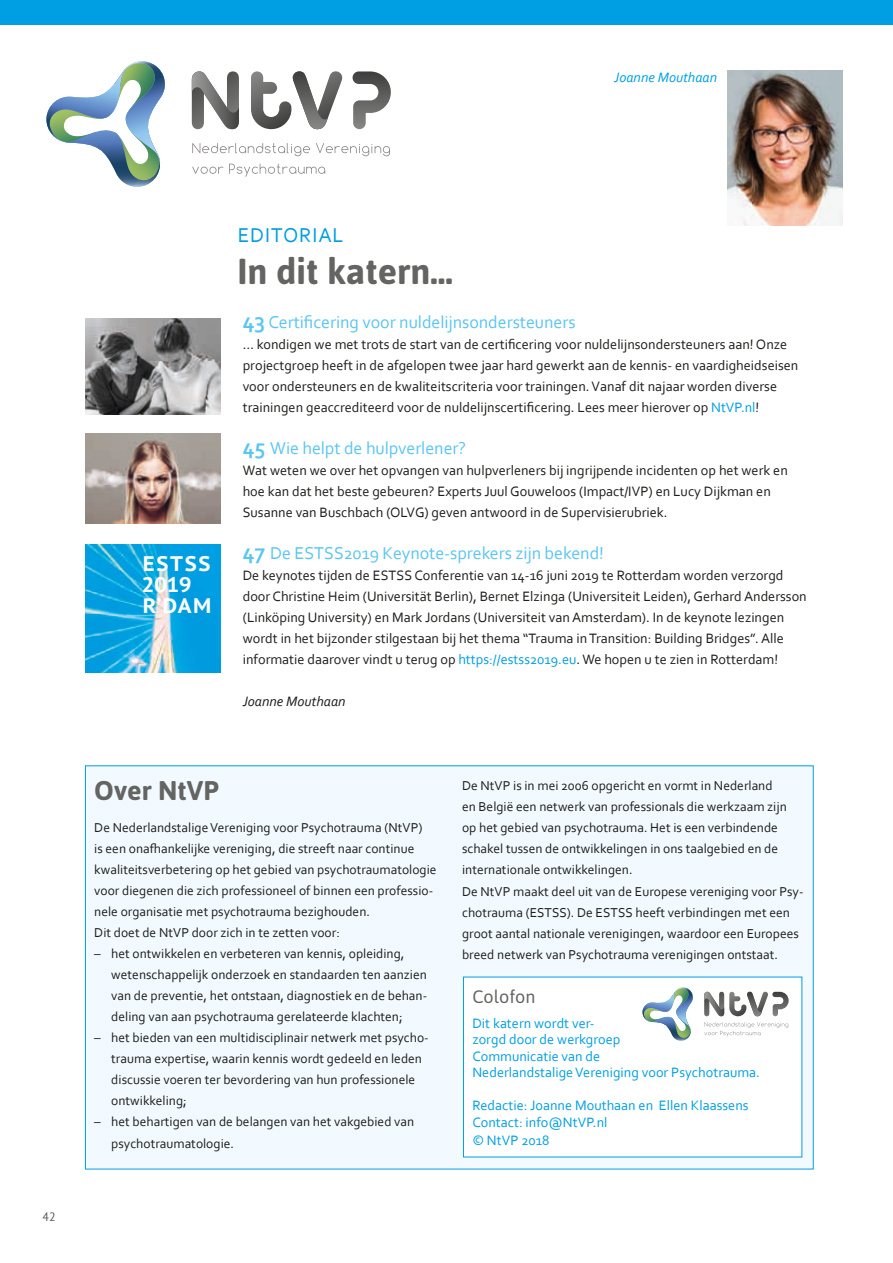
<style>
.page{position:relative;width:893px;height:1263px;background:#fff}
.page>*{position:absolute;margin:0;border:0;box-sizing:border-box;transform-origin:0 0}
.t1{font:700 36px "Asap";color:#646463}
.t2{font:700 27px "Asap";color:#646463}
.t3{font:700 21px/21px "PT Sans Caption";color:#fff}
.t4{font:21px "Corbel";color:#009fe3}
.t5{font:18px "Corbel";letter-spacing:-.005em;color:#5bc5f2}
.t6{font:18px "Asap";color:#646463}
.t7{font:14.25px/21px "Corbel";color:#1d1d1b}
.t8{font:14.25px/16.5px "Corbel";color:#009fe3}
.t9{font:italic 14.25px "Corbel";color:#1d1d1b}
.t10{font:italic 14.25px "Corbel";color:#009fe3}
.t11{font:13.5px/21px "Corbel";color:#1d1d1b}
.t12{font:12px "PT Sans";color:#575756}
.s1{font-weight:700;font-size:22.5px}
.s2{color:#009fe3}
</style>
<div class="page">
<svg style="left:46px;top:61px;width:119px;height:126px"></svg>
<svg style="left:192px;top:143px;width:118px;height:13px"></svg>
<svg style="left:316px;top:143px;width:74px;height:13px"></svg>
<svg style="left:192px;top:167px;width:31px;height:7px"></svg>
<svg style="left:229px;top:164px;width:96px;height:13px"></svg>
<svg style="left:353px;top:71px;width:38px;height:58px"></svg>
<svg style="left:251px;top:71px;width:91px;height:58px"></svg>
<svg style="left:192px;top:71px;width:47px;height:58px"></svg>
<div style="left:0;top:0;width:893px;height:24px;background:#009fe3"></div>
<img style="left:728px;top:71px;width:114px;height:154px">
<div style="left:85px;top:766px;width:728px;height:403px;background:#f3faff"></div>
<div style="left:463px;top:977px;width:339px;height:180px;background:#fff"></div>
<svg style="left:642px;top:987px;width:51px;height:54px"></svg>
<svg style="left:704px;top:1022px;width:84px;height:14px"></svg>
<svg style="left:704px;top:992px;width:85px;height:24px"></svg>
<img style="left:85px;top:318px;width:135px;height:97px">
<img style="left:85px;top:434px;width:135px;height:90px">
<img style="left:85px;top:545px;width:135px;height:128px">
<p class="t10" style="left:614px;top:69px;width:104px">Joanne Mouthaan</p>
<p class="t12" style="left:43px;top:1209px;width:15px">42</p>
<h3 class="t4" style="left:238px;top:222px;width:25px">Editorial</h3>
<h3 class="t3" style="left:142px;top:553px;width:71px">ESTSS<br>2019<br>R’dam</h3>
<h1 class="t1" style="left:237px;top:250px;width:217px">In dit katern…</h1>
<h3 class="t5" style="left:243px;top:311px;width:334px"><span class="s1">43</span> Certificering voor nuldelijnsondersteuners</h3>
<p class="t7" style="left:243px;top:334px;width:557px">… kondigen we met trots de start van de certificering voor nuldelijnsondersteuners aan! Onze projectgroep heeft in de afgelopen twee jaar hard gewerkt aan de kennis- en vaardigheidseisen voor ondersteuners en de kwaliteitscriteria voor trainingen. Vanaf dit najaar worden diverse trainingen geaccrediteerd voor de nuldelijnscertificering. Lees meer hierover op <span class="s2">NtVP.nl</span>!</p>
<h3 class="t5" style="left:243px;top:437px;width:225px"><span class="s1">45</span> Wie helpt de hulpverlener?</h3>
<p class="t7" style="left:243px;top:460px;width:547px">Wat weten we over het opvangen van hulpverleners bij ingrijpende incidenten op het werk en hoe kan dat het beste gebeuren? Experts Juul Gouweloos (Impact/IVP) en Lucy Dijkman en<br>Susanne van Buschbach (OLVG) geven antwoord in de Supervisierubriek.</p>
<h3 class="t5" style="left:243px;top:542px;width:363px"><span class="s1">47</span> De ESTSS2019 Keynote-sprekers zijn bekend!</h3>
<p class="t7" style="left:243px;top:565px;width:566px">De keynotes tijden de ESTSS Conferentie van 14-16 juni 2019 te Rotterdam worden verzorgd door Christine Heim (Universität Berlin), Bernet Elzinga (Universiteit Leiden), Gerhard Andersson (Linköping University) en Mark Jordans (Universiteit van Amsterdam). In de keynote lezingen wordt in het bijzonder stilgestaan bij het thema “Trauma in Transition: Building Bridges”. Alle informatie daarover vindt u terug op <span class="s2">https://estss2019.eu</span>. We hopen u te zien in Rotterdam!</p>
<p class="t9" style="left:243px;top:693px;width:104px">Joanne Mouthaan</p>
<h2 class="t2" style="left:94px;top:775px;width:126px">Over NtVP</h2>
<p class="t11" style="left:94px;top:817px;width:344px">De Nederlandstalige Vereniging voor Psychotrauma (NtVP)<br>is een onafhankelijke vereniging, die streeft naar continue kwaliteitsverbetering op het gebied van psychotraumatologie voor diegenen die zich professioneel of binnen een professio&shy;nele organisatie met psychotrauma bezighouden.<br>Dit doet de NtVP door zich in te zetten voor:</p>
<p class="t11" style="left:111px;top:943px;width:317px;text-indent:-17px">– het ontwikkelen en verbeteren van kennis, opleiding, wetenschappelijk onderzoek en standaarden ten aanzien van de preventie, het ontstaan, diagnostiek en de behan&shy;deling van aan psychotrauma gerelateerde klachten;</p>
<p class="t11" style="left:111px;top:1027px;width:317px;text-indent:-17px">– het bieden van een multidisciplinair netwerk met psycho&shy;trauma expertise, waarin kennis wordt gedeeld en leden discussie voeren ter bevordering van hun professionele ontwikkeling;</p>
<p class="t11" style="left:111px;top:1111px;width:304px;text-indent:-17px">– het behartigen van de belangen van het vakgebied van psychotraumatologie.</p>
<p class="t11" style="left:462px;top:775px;width:343px">De NtVP is in mei 2006 opgericht en vormt in Nederland<br>en België een netwerk van professionals die werkzaam zijn op het gebied van psychotrauma. Het is een verbindende schakel tussen de ontwikkelingen in ons taalgebied en de internationale ontwikkelingen.<br>De NtVP maakt deel uit van de Europese vereniging voor Psy&shy;chotrauma (ESTSS). De ESTSS heeft verbindingen met een groot aantal nationale verenigingen, waardoor een Europees breed netwerk van Psychotrauma verenigingen ontstaat.</p>
<h3 class="t6" style="left:472px;top:986px;width:65px">Colofon</h3>
<p class="t8" style="left:472px;top:1014px;width:289px">Dit katern wordt ver-<br>zorgd door de werkgroep<br>Communicatie van de<br>Nederlandstalige Vereniging voor Psychotrauma.</p>
<p class="t8" style="left:472px;top:1097px;width:278px">Redactie: Joanne Mouthaan en Ellen Klaassens<br>Contact: info@NtVP.nl</p>
<p class="t8" style="left:472px;top:1131px;width:79px">© NtVP 2018</p>
</div>
